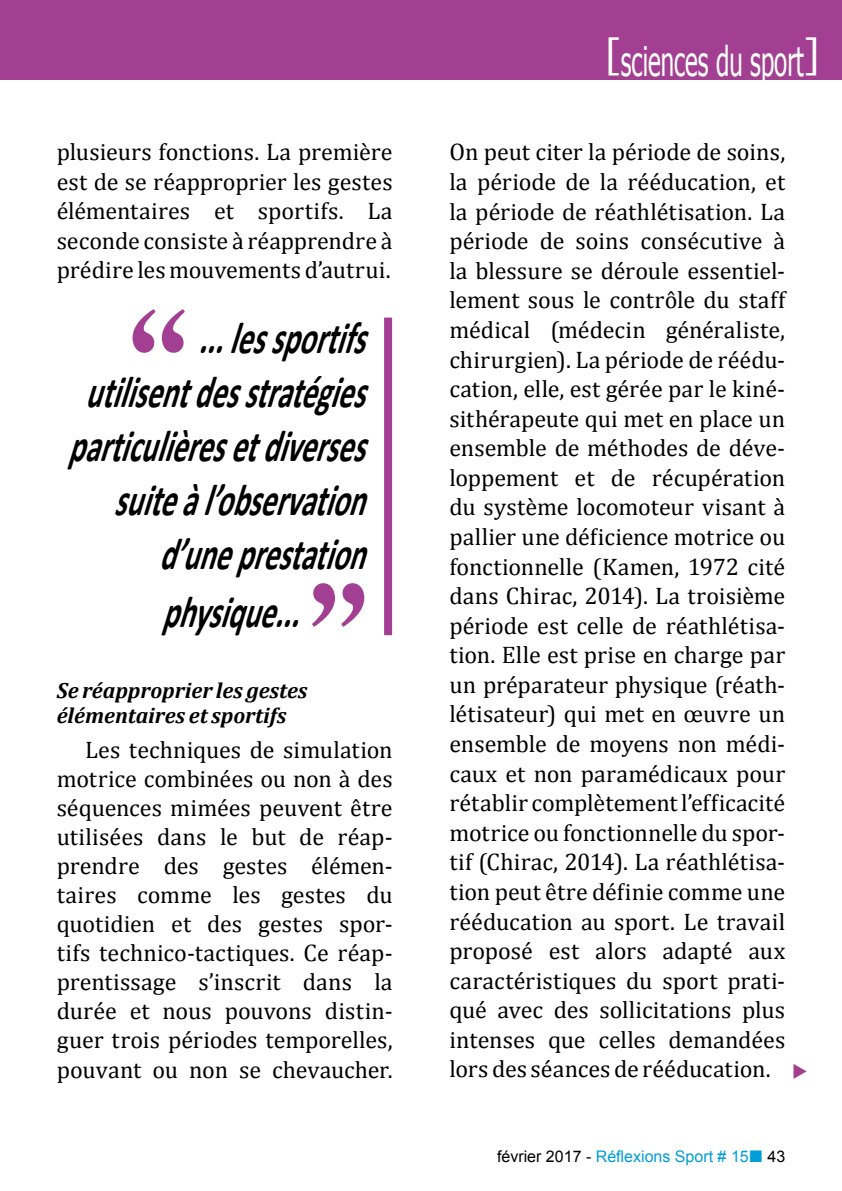
<style>
.page{position:relative;width:842px;height:1191px;background:#fff}
.page>*{position:absolute;margin:0;border:0;box-sizing:border-box;transform-origin:0 0}
.t1{font:italic 700 45px/54px "Calibri";color:#000;text-align:right;scale:.67 1}
.t2{font:40.8px "Tahoma";color:#fff;scale:.59 1}
.t3{font:24px/29.6px "Cambria";color:#000;text-align:justify}
.t4{font:italic 700 22px/25.6px "Cambria";color:#000}
.t5{font:16px "Arial";color:#009dd6}
.s1{color:#000}
</style>
<div class="page">
<svg style="left:133px;top:309px;width:52px;height:44px"></svg>
<svg style="left:312px;top:583px;width:52px;height:44px"></svg>
<div style="left:384px;top:317px;width:8px;height:318px;background:#a23f92"></div>
<div style="left:0;top:0;width:842px;height:79px;background:#a23f92"></div>
<h2 class="t2" style="left:606px;top:34px;width:364px"><sup>[</sup>sciences du sport<sup>]</sup></h2>
<p class="t3" style="left:57px;top:137px;width:337px">plusieurs fonctions. La première est de se réapproprier les gestes élémentaires et sportifs. La seconde consiste à réapprendre à prédire les mouvements d’autrui.</p>
<p class="t3" style="left:449px;top:137px;width:337px">On peut citer la période de soins, la période de la rééducation, et la période de réathlétisation. La période de soins consécutive à la blessure se déroule essentiel&shy;lement sous le contrôle du staff médical (médecin généraliste, chirurgien). La période de réédu&shy;cation, elle, est gérée par le kiné&shy;sithérapeute qui met en place un ensemble de méthodes de déve&shy;loppement et de récupération du système locomoteur visant à pallier une déficience motrice ou fonctionnelle (Kamen, 1972 cité dans Chirac, 2014). La troisième période est celle de réathlétisa&shy;tion. Elle est prise en charge par un préparateur physique (réath&shy;létisateur) qui met en œuvre un ensemble de moyens non médi&shy;caux et non paramédicaux pour rétablir complètement l’efficacité motrice ou fonctionnelle du spor&shy;tif (Chirac, 2014). La réathlétisa&shy;tion peut être définie comme une rééducation au sport. Le travail proposé est alors adapté aux caractéristiques du sport prati&shy;qué avec des sollicitations plus intenses que celles demandées lors des séances de rééducation.</p>
<h1 class="t1" style="left:68px;top:311px;width:469px">...lessportifs utilisentdesstratégies particulièresetdiverses suiteàl’observation d’uneprestation</h1>
<h1 class="t1" style="left:162px;top:585px;width:231px">physique...</h1>
<p class="t4" style="left:57px;top:676px;width:252px">Se réapproprier les gestes élémentaires et sportifs</p>
<p class="t3" style="left:57px;top:735px;width:337px;line-height:29px;text-indent:28px">Les techniques de simulation motrice combinées ou non à des séquences mimées peuvent être utilisées dans le but de réap&shy;prendre des gestes élémen&shy;taires comme les gestes du quotidien et des gestes spor&shy;tifs technico-tactiques. Ce réap&shy;prentissage s’inscrit dans la durée et nous pouvons distin&shy;guer trois périodes temporelles, pouvant ou non se chevaucher.</p>
<p class="t5" style="left:497px;top:1146px;width:290px"><span class="s1">février 2017 -</span> Réflexions Sport # 15 <span class="s1">43</span></p>
</div>
